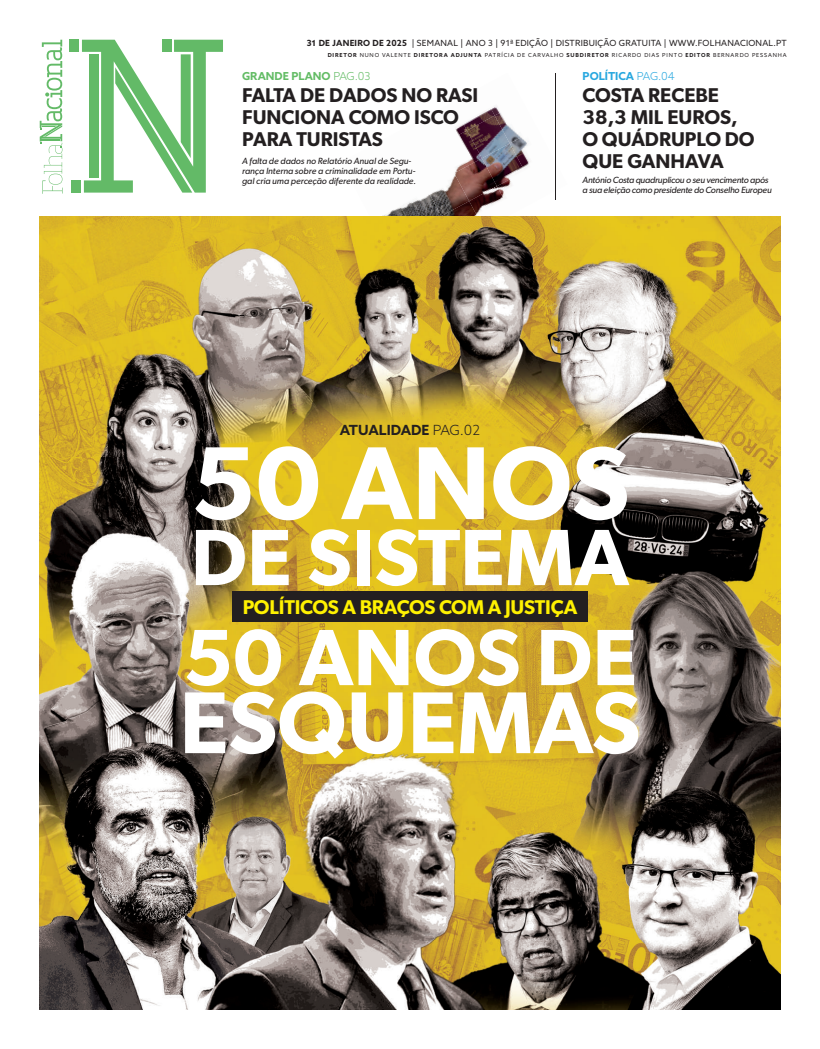
<style>
.page{position:relative;width:820px;height:1049px;background:#fff}
.page>*{position:absolute;margin:0;border:0;box-sizing:border-box;transform-origin:0 0}
.t1{font:600 104px "Gibson";color:#fff}
.t2{font:600 88px "Gibson";color:#fff}
.t3{font:600 80px/100px "Gibson";color:#fff}
.t4{font:600 20px/22px "Gibson";color:#231f20}
.t5{font:600 20px "Gibson";letter-spacing:-.01em;color:#fff101}
.t6{font:700 14px "Azo Sans";color:#231f20}
.t7{font:700 11px "Azo Sans";color:#63bc65}
.t8{font:700 11px "Azo Sans";color:#27a7df}
.t9{font:italic 9px/10px "Gibson";letter-spacing:-.005em;color:#231f20}
.t10{font:8.5px "Azo Sans";letter-spacing:.025em;color:#231f20}
.t11{font:5.5px "Azo Sans";letter-spacing:.15em;color:#231f20}
.s1{font-weight:700}
.s2{font-weight:300}
</style>
<div class="page">
<img style="left:455px;top:123px;width:11px;height:7px">
<img style="left:479px;top:107px;width:15px;height:8px">
<img style="left:356px;top:216px;width:17px;height:1px">
<img style="left:456px;top:130px;width:10px;height:18px">
<img style="left:466px;top:115px;width:28px;height:43px">
<img style="left:494px;top:106px;width:17px;height:37px">
<img style="left:373px;top:208px;width:25px;height:9px">
<img style="left:398px;top:197px;width:42px;height:20px">
<img style="left:426px;top:177px;width:28px;height:39px">
<img style="left:454px;top:158px;width:27px;height:43px">
<img style="left:481px;top:143px;width:28px;height:43px">
<img style="left:509px;top:128px;width:20px;height:43px">
<img style="left:441px;top:201px;width:28px;height:16px">
<img style="left:469px;top:186px;width:42px;height:31px">
<img style="left:496px;top:171px;width:20px;height:43px">
<img style="left:524px;top:156px;width:5px;height:15px">
<img style="left:40px;top:217px;width:740px;height:792px">
<svg style="left:40px;top:40px;width:23px;height:154px"></svg>
<div style="left:69px;top:40px;width:10px;height:12px;background:#63ba67"></div>
<div style="left:71px;top:180px;width:10px;height:13px;background:#63ba67"></div>
<svg style="left:82px;top:40px;width:141px;height:153px"></svg>
<hr style="left:555px;top:73px;width:1px;height:127px;background:#231f20">
<div style="left:232px;top:591px;width:355px;height:31px;background:#231f20"></div>
<p class="t10" style="left:307px;top:38px;width:481px"><span class="s1">31 DE JANEIRO DE 2025</span> | SEMANAL | ANO 3 | 91ª EDIÇÃO | DISTRIBUIÇÃO GRATUITA | WWW.FOLHANACIONAL.PT</p>
<h3 class="t4" style="left:242px;top:83px;width:237px">FALTA DE DADOS NO RASI<br>FUNCIONA COMO ISCO<br>PARA TURISTAS</h3>
<p class="t11" style="left:327px;top:51px;width:460px"><span class="s1">DIRETOR</span> NUNO VALENTE <span class="s1">DIRETORA ADJUNTA</span> PATRÍCIA DE CARVALHO <span class="s1">SUBDIRETOR</span> RICARDO DIAS PINTO <span class="s1">EDITOR</span> BERNARDO PESSANHA</p>
<p class="t8" style="left:582px;top:68px;width:94px">POLÍTICA <span class="s2">PAG.04</span></p>
<p class="t7" style="left:242px;top:68px;width:130px">GRANDE PLANO <span class="s2">PAG.03</span></p>
<h3 class="t4" style="left:582px;top:83px;width:173px">COSTA RECEBE<br>38,3 MIL EUROS,<br>O QUÁDRUPLO DO<br>QUE GANHAVA</h3>
<p class="t9" style="left:242px;top:156px;width:175px">A falta de dados no Relatório Anual de Segu&shy;rança Interna sobre a criminalidade em Portu&shy;gal cria uma perceção diferente da realidade.</p>
<p class="t9" style="left:582px;top:174px;width:190px">António Costa quadruplicou o seu vencimento após a sua eleição como presidente do Conselho Europeu</p>
<h3 class="t6" style="left:339px;top:421px;width:142px">ATUALIDADE <span class="s2">PAG.02</span></h3>
<h1 class="t1" style="left:190px;top:421px;width:440px">50 ANOS</h1>
<h3 class="t3" style="left:183px;top:506px;width:455px">DE SISTEMA<br>50 ANOS DE</h3>
<h2 class="t2" style="left:179px;top:670px;width:462px">ESQUEMAS</h2>
<h3 class="t5" style="left:242px;top:595px;width:336px">POLÍTICOS A BRAÇOS COM A JUSTIÇA</h3>
</div>
